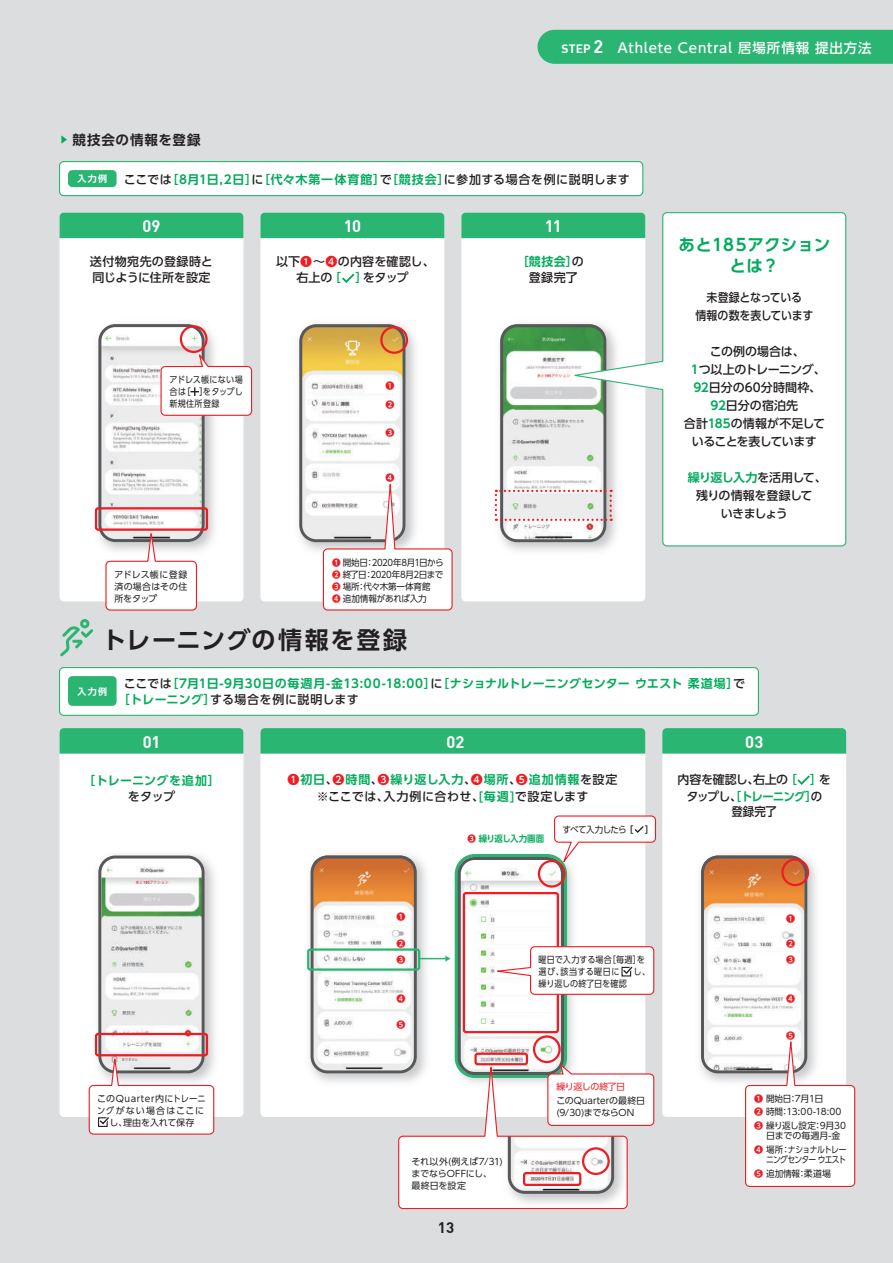
<style>
.page{position:relative;width:893px;height:1263px;background:#dcdddf}
.page>*{position:absolute;margin:0;border:0;box-sizing:border-box;transform-origin:0 0}
.t1{font:700 24px "UD Shin Go Pr 6 De";letter-spacing:.07em;color:#231f20}
.t2{font:700 16.5px/21px "UD Shin Go Pr 6 De";letter-spacing:.02em;color:#00ab5b;text-align:center}
.t3{font:700 16.5px "DIN";letter-spacing:-.005em;color:#fff}
.t4{font:700 15px "DIN";color:#231f20}
.t5{font:500 13.5px "UD Shin Go Pr 6";letter-spacing:.06em;color:#fff}
.t6{font:700 13.5px "UD Shin Go Pr 6 De";letter-spacing:.065em;color:#231f20}
.t7{font:500 12px/18px "UD Shin Go Pr 6";letter-spacing:-.005em;color:#231f20;text-align:center}
.t8{font:700 12px "UD Shin Go Pr 6 De";letter-spacing:.03em;color:#00ab5b}
.t9{font:700 12px "UD Shin Go Pr 6 De";letter-spacing:.065em;color:#00ab5b}
.t10{font:500 12px "UD Shin Go Pr 6";letter-spacing:.04em;color:#231f20}
.t11{font:700 12px "UD Shin Go Pr 6 De";letter-spacing:.075em;color:#00ab5b}
.t12{font:500 12px/16.5px "UD Shin Go Pr 6";letter-spacing:.02em;color:#231f20}
.t13{font:500 12px/18px "UD Shin Go Pr 6";letter-spacing:-.03em;color:#231f20;text-align:center;scale:.91 1}
.t14{font:500 12px/18px "UD Shin Go Pr 6";letter-spacing:-.05em;color:#231f20;text-align:center}
.t15{font:700 12px "UD Shin Go Pr 6 De";letter-spacing:.03em;color:#00ab5b;scale:.95 1}
.t16{font:500 12px "UD Shin Go Pr 6";letter-spacing:-.025em;color:#231f20}
.t17{font:500 12px "UD Shin Go Pr 6";letter-spacing:-.005em;color:#231f20;scale:.95 1}
.t18{font:9px/12px "UD Shin Go Pr 6";letter-spacing:-.01em;color:#231f20}
.t19{font:9px/12px "UD Shin Go Pr 6";letter-spacing:-.04em;color:#231f20;scale:.95 1}
.t20{font:9px/12px "UD Shin Go Pr 6";letter-spacing:-.01em;color:#231f20;text-align:justify;scale:.9 1}
.t21{font:9px/12px "UD Shin Go Pr 6";letter-spacing:.055em;color:#231f20;text-align:center}
.t22{font:9px/13.5px "UD Shin Go Pr 6";letter-spacing:-.03em;color:#231f20;scale:.95 1}
.t23{font:9px/12px "UD Shin Go Pr 6";letter-spacing:.025em;color:#231f20;scale:.9 1}
.t24{font:9px/13.5px "UD Shin Go Pr 6";letter-spacing:-.075em;color:#231f20;scale:.86 1}
.t25{font:700 9px/16.4px "UD Shin Go Pr 6 De";color:#ee1d23}
.t26{font:9px "UD Shin Go Pr 6";letter-spacing:-.07em;color:#231f20;scale:.94 1}
.t27{font:700 9px "UD Shin Go Pr 6 De";letter-spacing:-.06em;color:#00ab5b;scale:.94 1}
.t28{font:9px "UD Shin Go Pr 6";letter-spacing:-.06em;color:#ee1d23}
.t29{font:700 9px "UD Shin Go Pr 6 De";letter-spacing:.14em;color:#fff}
.s1{font-size:9px;color:#00ab5b}
.s2{font-family:"DIN";font-weight:700;font-size:12px}
.s3{font-family:"DIN";font-weight:700;font-size:18px}
.s4{font-family:"UD Shin Go Pr 6";font-weight:500;color:#231f20}
.s5{font-family:"Koz Go Pr 6 N";font-weight:400;color:#ee1d23}
.s6{color:#ee1d23}
.s7{font-family:"UD Shin Go Pr 6 De";font-weight:700;color:#00ab5b}
.s8{font-weight:500}
.s9{font-family:"UD Shin Go Pr 6 De";font-weight:700;color:#ee1d23}
.s10{font-family:"UD Shin Go Pr 6 De";font-weight:700}
</style>
<div class="page">
<div style="left:60px;top:213px;width:183px;height:388px;background:#fff;border-radius:4px"></div>
<div style="left:260px;top:213px;width:184px;height:388px;background:#fff;border-radius:4px"></div>
<div style="left:461px;top:213px;width:184px;height:388px;background:#fff;border-radius:4px"></div>
<div style="left:60px;top:728px;width:183px;height:389px;background:#fff;border-radius:4px"></div>
<div style="left:662px;top:728px;width:184px;height:389px;background:#fff;border-radius:4px"></div>
<div style="left:260px;top:728px;width:385px;height:389px;background:#fff;border-radius:4px"></div>
<img style="left:309px;top:869px;width:2px;height:197px">
<div style="left:80px;top:619px;width:9px;height:9px;border:3px solid #2bb572;border-radius:50%"></div>
<svg style="left:60px;top:625px;width:34px;height:32px"></svg>
<div style="left:60px;top:667px;width:698px;height:48px;background:#fff;border-radius:4px"></div>
<div style="left:59px;top:667px;width:700px;height:49px;border:1px solid #2bb572;border-radius:4px"></div>
<div style="left:60px;top:213px;width:183px;height:25px;background:#2bb572"></div>
<div style="left:260px;top:213px;width:184px;height:25px;background:#2bb572"></div>
<div style="left:461px;top:213px;width:107px;height:25px;background:#2bb572"></div>
<svg style="left:701px;top:855px;width:155px;height:332px"></svg>
<svg style="left:299px;top:324px;width:154px;height:287px"></svg>
<svg style="left:568px;top:212px;width:279px;height:335px"></svg>
<div style="left:95px;top:507px;width:113px;height:24px;border:2px solid #ee1d23;border-radius:2px"></div>
<div style="left:307px;top:948px;width:113px;height:23px;border:2px solid #2bb572;border-radius:2px"></div>
<div style="left:380px;top:326px;width:28px;height:28px;border:2px solid #ee1d23;border-radius:50%"></div>
<div style="left:781px;top:858px;width:28px;height:28px;border:2px solid #ee1d23;border-radius:50%"></div>
<svg style="left:342px;top:273px;width:13px;height:10px"></svg>
<svg style="left:797px;top:775px;width:13px;height:10px"></svg>
<svg style="left:88px;top:855px;width:127px;height:280px"></svg>
<div style="left:537px;top:30px;width:356px;height:34px;background:#2bb572"></div>
<div style="left:60px;top:162px;width:583px;height:34px;background:#fff;border-radius:4px"></div>
<div style="left:59px;top:161px;width:584px;height:35px;border:1px solid #2bb572;border-radius:4px"></div>
<div style="left:68px;top:170px;width:49px;height:17px;background:#2bb572;border-radius:4px"></div>
<svg style="left:60px;top:728px;width:183px;height:26px;background:#2fb674"></svg>
<svg style="left:260px;top:728px;width:385px;height:26px;background:#2fb674"></svg>
<svg style="left:662px;top:728px;width:184px;height:26px;background:#2fb674"></svg>
<svg style="left:98px;top:324px;width:155px;height:287px"></svg>
<svg style="left:495px;top:324px;width:117px;height:218px"></svg>
<svg style="left:311px;top:815px;width:346px;height:395px"></svg>
<div style="left:68px;top:676px;width:49px;height:30px;background:#2bb572;border-radius:4px"></div>
<h3 class="t6" style="left:60px;top:128px;width:143px"><span class="s1">▶</span> 競技会の情報を登録</h3>
<h3 class="t5" style="left:561px;top:36px;width:312px"><span class="s2">STEP</span> <span class="s3">2</span> Athlete Central 居場所情報 提出方法</h3>
<p class="t29" style="left:78px;top:171px;width:31px">入力例</p>
<h3 class="t9" style="left:124px;top:169px;width:508px"><span class="s4">ここでは</span>［8月1日,2日］<span class="s4">に</span>［代々木第一体育館］<span class="s4">で</span>［競技会］<span class="s4">に参加する場合を例に説明します</span></h3>
<h2 class="t3" style="left:142px;top:215px;width:20px">09</h2>
<h2 class="t3" style="left:344px;top:215px;width:19px">10</h2>
<h2 class="t3" style="left:545px;top:215px;width:18px">11</h2>
<h3 class="t7" style="left:276px;top:253px;width:160px;line-height:16.5px">以下<span class="s5">❶</span>～<span class="s6">❹</span>の内容を確認し、右上の<span class="s7">［ ］</span>をタップ</h3>
<h3 class="t12" style="left:90px;top:253px;width:124px">送付物宛先の登録時と同じように住所を設定</h3>
<h3 class="t8" style="left:517px;top:251px;width:69px">［競技会］<span class="s4">の</span></h3>
<h3 class="t7" style="left:529px;top:268px;width:51px">登録完了</h3>
<p class="t20" style="left:170px;top:374px;width:83px">アドレス帳にない場合は<span class="s8">［ ］</span>をタップし新規住所登録</p>
<p class="t18" style="left:114px;top:568px;width:75px;text-align:justify">アドレス帳に登録済の場合はその住所をタップ</p>
<p class="t25" style="left:385px;top:375px;width:10px;line-height:19.5px">❶<br>❷</p>
<p class="t25" style="left:385px;top:424px;width:10px">❸</p>
<p class="t25" style="left:385px;top:469px;width:10px">❹</p>
<p class="t19" style="left:332px;top:556px;width:119px"><span class="s9">❶</span> 開始日：2020年8月1日から<br><span class="s9">❷</span> 終了日：2020年8月2日まで<br><span class="s9">❸</span> 場所：代々木第一体育館<br><span class="s9">❹</span> 追加情報があれば入力</p>
<h2 class="t2" style="left:678px;top:234px;width:153px">あと185アクションとは？</h2>
<h3 class="t13" style="left:695px;top:288px;width:131px">未登録となっている<br>情報の数を表しています</h3>
<h3 class="t7" style="left:684px;top:342px;width:143px">この例の場合は、<br><span class="s7">１</span>つ以上のトレーニング、<br><span class="s7">92</span>日分の60分時間枠、<br><span class="s7">92</span>日分の宿泊先<br>合計<span class="s7">185</span>の情報が不足していることを表しています</h3>
<h3 class="t8" style="left:688px;top:468px;width:140px">繰り返し入力<span class="s4">を活用して、</span></h3>
<h3 class="t14" style="left:696px;top:486px;width:118px">残りの情報を登録していきましょう</h3>
<h1 class="t1" style="left:102px;top:620px;width:307px">トレーニングの情報を登録</h1>
<h3 class="t8" style="left:124px;top:674px;width:623px"><span class="s4">ここでは</span>［7月1日-9月30日の毎週月-金13:00-18:00］<span class="s4">に</span>［ナショナルトレーニングセンター ウエスト 柔道場］<span class="s4">で</span></h3>
<h3 class="t10" style="left:118px;top:690px;width:242px"><span class="s7">［トレーニング］</span>する場合を例に説明します</h3>
<p class="t29" style="left:78px;top:684px;width:31px">入力例</p>
<h2 class="t3" style="left:143px;top:731px;width:19px">01</h2>
<h2 class="t3" style="left:446px;top:731px;width:19px">02</h2>
<h2 class="t3" style="left:745px;top:731px;width:20px">03</h2>
<h3 class="t8" style="left:83px;top:770px;width:138px">［トレーニングを追加］</h3>
<h3 class="t7" style="left:128px;top:787px;width:49px">をタップ</h3>
<h3 class="t11" style="left:288px;top:770px;width:332px"><span class="s6">❶</span>初日<span class="s4">、</span><span class="s6">❷</span>時間<span class="s4">、</span><span class="s6">❸</span>繰り返し入力<span class="s4">、</span><span class="s6">❹</span>場所<span class="s4">、</span><span class="s6">❺</span>追加情報<span class="s4">を設定</span></h3>
<h3 class="t10" style="left:317px;top:787px;width:273px">※ここでは、入力例に合わせ、<span class="s7">[毎週]</span>で設定します</h3>
<p class="t25" style="left:397px;top:908px;width:10px">❶</p>
<p class="t25" style="left:397px;top:935px;width:10px">❷<br>❸</p>
<p class="t25" style="left:397px;top:990px;width:10px">❹</p>
<p class="t25" style="left:397px;top:1016px;width:10px">❺</p>
<p class="t27" style="left:467px;top:832px;width:83px"><span class="s6">❸</span> 繰り返し入力画面</p>
<p class="t26" style="left:563px;top:822px;width:98px">すべて入力したら<span class="s10">［ 　］</span></p>
<p class="t23" style="left:539px;top:953px;width:120px">曜日で入力する場合［毎週］を選び、該当する曜日に</p>
<p class="t20" style="left:633px;top:965px;width:20px">し、</p>
<p class="t20" style="left:539px;top:977px;width:100px">繰り返しの終了日を確認</p>
<p class="t28" style="left:556px;top:1080px;width:70px">繰り返しの終了日</p>
<p class="t21" style="left:97px;top:1092px;width:110px">このQuarter内にトレーニングがない場合はここにし、理由を入れて保存</p>
<p class="t18" style="left:556px;top:1094px;width:90px">このQuarterの最終日(9/30)までならON</p>
<p class="t18" style="left:411px;top:1156px;width:93px">それ以外(例えば7/31)までならOFFにし、最終日を設定</p>
<h3 class="t4" style="left:438px;top:1218px;width:18px">13</h3>
<h3 class="t16" style="left:678px;top:770px;width:155px">内容を確認し、右上の<span class="s7">［ ］</span>を</h3>
<h3 class="t15" style="left:686px;top:787px;width:144px"><span class="s4">タップし</span>［<span class="s4">、</span>トレーニング］<span class="s4">の</span></h3>
<h3 class="t17" style="left:731px;top:802px;width:49px">登録完了</h3>
<p class="t25" style="left:786px;top:910px;width:10px">❶</p>
<p class="t25" style="left:786px;top:934px;width:10px;line-height:16.8px">❷<br>❸</p>
<p class="t25" style="left:786px;top:990px;width:10px">❹</p>
<p class="t25" style="left:786px;top:1027px;width:10px">❺</p>
<p class="t22" style="left:754px;top:1091px;width:98px"><span class="s9">❶</span> 開始日：7月1日<br><span class="s9">❷</span> 時間：13:00-18:00<br><span class="s9">❸</span> 繰り返し設定：9月30</p>
<p class="t18" style="left:754px;top:1129px;width:94px;line-height:13.5px;text-indent:12px">日までの毎週月-金<br><span class="s9">❹</span> 場所：ナショナルトレー</p>
<p class="t24" style="left:754px;top:1153px;width:109px;text-indent:12px">ニングセンターウエスト<br><span class="s9">❺</span> 追加情報：柔道場</p>
</div>
